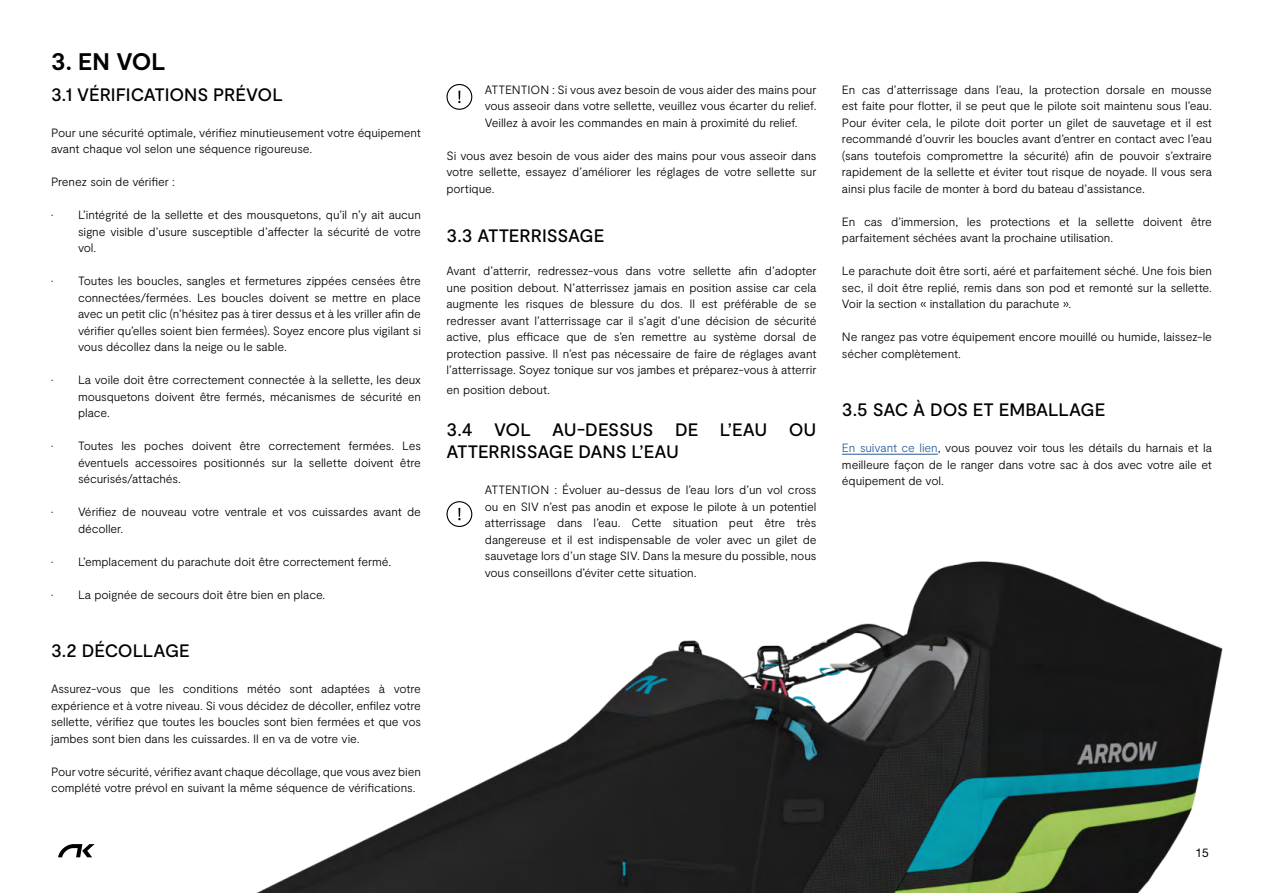
<style>
.page{position:relative;width:1263px;height:893px;background:#fff}
.page>*{position:absolute;margin:0;border:0;box-sizing:border-box;transform-origin:0 0}
.t1{font:700 24px "Moderat";color:#000}
.t2{font:500 18px/22.5px "Moderat";letter-spacing:-.005em;color:#000}
.t3{font:300 12px/16.5px "Moderat";letter-spacing:-.01em;color:#000;text-align:justify}
.t4{font:12px "Helvetica Neue LT Std";color:#000}
.s1{color:#275b9b}
</style>
<div class="page">
<img style="left:76px;top:501px;width:1147px;height:392px">
<hr style="left:842px;top:454px;width:96px;height:1px;background:#275b9b">
<div style="left:446px;top:84px;width:26px;height:26px;border:1px solid #000;border-radius:50%"></div>
<svg style="left:458px;top:91px;width:3px;height:12px"></svg>
<div style="left:446px;top:501px;width:26px;height:26px;border:1px solid #000;border-radius:50%"></div>
<svg style="left:458px;top:508px;width:3px;height:12px"></svg>
<svg style="left:58px;top:844px;width:37px;height:13px"></svg>
<h1 class="t1" style="left:51px;top:48px;width:116px">3. EN VOL</h1>
<h2 class="t2" style="left:51px;top:84px;width:233px">3.1 VÉRIFICATIONS PRÉVOL</h2>
<p class="t3" style="left:51px;top:125px;width:371px">Pour une sécurité optimale, vérifiez minutieusement votre équipement avant chaque vol selon une séquence rigoureuse.</p>
<p class="t3" style="left:51px;top:174px;width:125px">Prenez soin de vérifier :</p>
<p class="t3" style="left:78px;top:207px;width:344px;text-indent:-27px">• L’intégrité de la sellette et des mousquetons, qu’il n’y ait aucun signe visible d’usure susceptible d’affecter la sécurité de votre vol.</p>
<p class="t3" style="left:78px;top:273px;width:344px;text-indent:-27px">• Toutes les boucles, sangles et fermetures zippées censées être connectées/fermées. Les boucles doivent se mettre en place avec un petit clic (n’hésitez pas à tirer dessus et à les vriller afin de vérifier qu’elles soient bien fermées). Soyez encore plus vigilant si vous décollez dans la neige ou le sable.</p>
<p class="t3" style="left:78px;top:372px;width:344px;text-indent:-27px">• La voile doit être correctement connectée à la sellette, les deux mousquetons doivent être fermés, mécanismes de sécurité en place.</p>
<p class="t3" style="left:78px;top:438px;width:344px;text-indent:-27px">• Toutes les poches doivent être correctement fermées. Les éventuels accessoires positionnés sur la sellette doivent être sécurisés/attachés.</p>
<p class="t3" style="left:78px;top:504px;width:344px;text-indent:-27px">• Vérifiez de nouveau votre ventrale et vos cuissardes avant de décoller.</p>
<p class="t3" style="left:51px;top:554px;width:342px">• L’emplacement du parachute doit être correctement fermé.</p>
<p class="t3" style="left:51px;top:587px;width:276px">• La poignée de secours doit être bien en place.</p>
<h2 class="t2" style="left:51px;top:640px;width:140px">3.2 DÉCOLLAGE</h2>
<p class="t3" style="left:51px;top:681px;width:371px">Assurez-vous que les conditions météo sont adaptées à votre expérience et à votre niveau. Si vous décidez de décoller, enfilez votre sellette, vérifiez que toutes les boucles sont bien fermées et que vos jambes sont bien dans les cuissardes. Il en va de votre vie.</p>
<p class="t3" style="left:51px;top:764px;width:371px">Pour votre sécurité, vérifiez avant chaque décollage, que vous avez bien complété votre prévol en suivant la même séquence de vérifications.</p>
<p class="t3" style="left:485px;top:81px;width:333px">ATTENTION : Si vous avez besoin de vous aider des mains pour vous asseoir dans votre sellette, veuillez vous écarter du relief.<br>Veillez à avoir les commandes en main à proximité du relief.</p>
<p class="t3" style="left:446px;top:147px;width:371px">Si vous avez besoin de vous aider des mains pour vous asseoir dans votre sellette, essayez d’améliorer les réglages de votre sellette sur portique.</p>
<h2 class="t2" style="left:446px;top:225px;width:159px">3.3 ATTERRISSAGE</h2>
<p class="t3" style="left:446px;top:263px;width:371px">Avant d’atterrir, redressez-vous dans votre sellette afin d’adopter une position debout. N’atterrissez jamais en position assise car cela augmente les risques de blessure du dos. Il est préférable de se redresser avant l’atterrissage car il s’agit d’une décision de sécurité active, plus efficace que de s’en remettre au système dorsal de protection passive. Il n’est pas nécessaire de faire de réglages avant l’atterrissage. Soyez tonique sur vos jambes et préparez-vous à atterrir</p>
<p class="t3" style="left:446px;top:381px;width:105px">en position debout.</p>
<h2 class="t2" style="left:446px;top:419px;width:371px">3.4 VOL AU-DESSUS DE L’EAU OU<br>ATTERRISSAGE DANS L’EAU</h2>
<p class="t3" style="left:485px;top:482px;width:333px">ATTENTION : Évoluer au-dessus de l’eau lors d’un vol cross ou en SIV n’est pas anodin et expose le pilote à un potentiel atterrissage dans l’eau. Cette situation peut être très dangereuse et il est indispensable de voler avec un gilet de sauvetage lors d’un stage SIV. Dans la mesure du possible, nous vous conseillons d’éviter cette situation.</p>
<p class="t3" style="left:842px;top:81px;width:371px">En cas d’atterrissage dans l’eau, la protection dorsale en mousse est faite pour flotter, il se peut que le pilote soit maintenu sous l’eau.<br>Pour éviter cela, le pilote doit porter un gilet de sauvetage et il est recommandé d’ouvrir les boucles avant d’entrer en contact avec l’eau (sans toutefois compromettre la sécurité) afin de pouvoir s’extraire rapidement de la sellette et éviter tout risque de noyade. Il vous sera ainsi plus facile de monter à bord du bateau d’assistance.</p>
<p class="t3" style="left:842px;top:213px;width:371px">En cas d’immersion, les protections et la sellette doivent être parfaitement séchées avant la prochaine utilisation.</p>
<p class="t3" style="left:842px;top:263px;width:371px">Le parachute doit être sorti, aéré et parfaitement séché. Une fois bien sec, il doit être replié, remis dans son pod et remonté sur la sellette.<br>Voir la section « installation du parachute ».</p>
<p class="t3" style="left:842px;top:329px;width:371px">Ne rangez pas votre équipement encore mouillé ou humide, laissez-le sécher complètement.</p>
<h2 class="t2" style="left:842px;top:399px;width:265px">3.5 SAC À DOS ET EMBALLAGE</h2>
<p class="t3" style="left:842px;top:440px;width:371px"><span class="s1">En suivant ce lien</span>, vous pouvez voir tous les détails du harnais et la meilleure façon de le ranger dans votre sac à dos avec votre aile et équipement de vol.</p>
<p class="t4" style="left:1195px;top:845px;width:15px">15</p>
</div>
